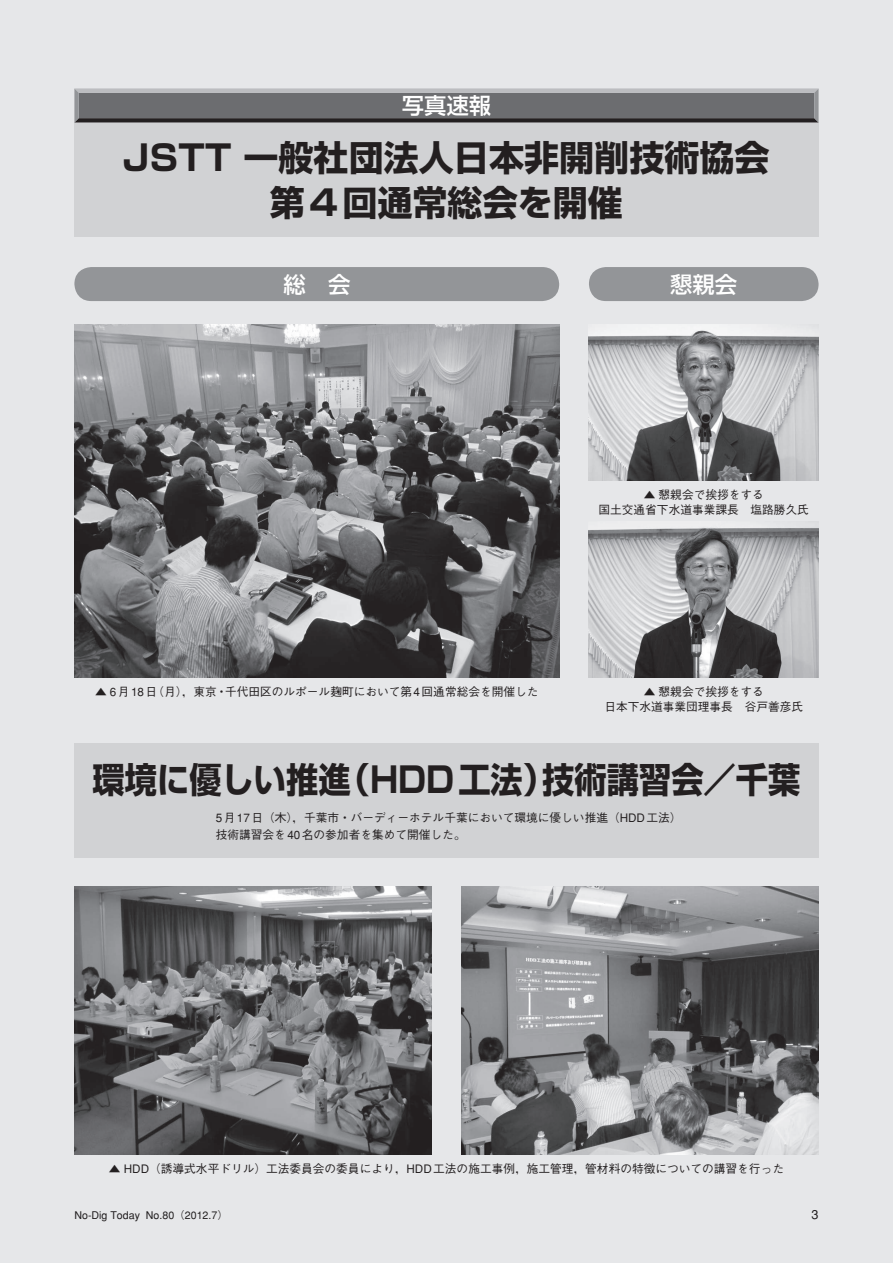
<style>
.page{position:relative;width:893px;height:1263px;background:#e6e7e9}
.page>*{position:absolute;margin:0;border:0;box-sizing:border-box;transform-origin:0 0}
.t1{font:700 35.1px/44.7px "Shin Go";color:#231f20;text-align:center}
.t2{font:700 35.1px "Shin Go";color:#231f20;scale:.92 1}
.t3{font:500 22.35px "Shin Go";color:#fff}
.t4{font:500 12.75px "Gothic BBB";color:#231f20}
.t5{font:500 11.7px/14.9px "Gothic BBB";color:#231f20;text-align:center}
.t6{font:500 10.65px "Gothic BBB";color:#231f20}
</style>
<div class="page">
<div style="left:74px;top:122px;width:745px;height:115px;background:#d1d2d4"></div>
<div style="left:74px;top:267px;width:485px;height:34px;background:#939598"></div>
<img style="left:589px;top:528px;width:230px;height:149px">
<img style="left:74px;top:324px;width:485px;height:353px">
<svg style="left:74px;top:88px;width:745px;height:34px;background:#717174"></svg>
<img style="left:74px;top:886px;width:358px;height:268px">
<img style="left:461px;top:886px;width:358px;height:268px">
<div style="left:74px;top:743px;width:745px;height:115px;background:#d1d2d4"></div>
<img style="left:589px;top:324px;width:230px;height:156px">
<div style="left:589px;top:267px;width:230px;height:34px;background:#939598"></div>
<h2 class="t3" style="left:402px;top:91px;width:91px">写真速報</h2>
<h1 class="t1" style="left:123px;top:133px;width:648px">JSTT 一般社団法人日本非開削技術協会第4回通常総会を開催</h1>
<h2 class="t3" style="left:283px;top:270px;width:68px">総　会</h2>
<h2 class="t3" style="left:670px;top:270px;width:68px">懇親会</h2>
<p class="t5" style="left:598px;top:487px;width:212px">▲ 懇親会で挨拶をする<br>国土交通省下水道事業課長　塩路勝久氏</p>
<p class="t5" style="left:95px;top:685px;width:445px">▲ 6月18日（月），東京・千代田区のルポール麹町において第4回通常総会を開催した</p>
<p class="t5" style="left:604px;top:685px;width:200px">▲ 懇親会で挨拶をする<br>日本下水道事業団理事長　谷戸善彦氏</p>
<h1 class="t2" style="left:93px;top:756px;width:771px">環境に優しい推進（HDD工法）技術講習会／千葉</h1>
<p class="t5" style="left:216px;top:809px;width:467px;line-height:17px;text-align:left">5月17日（木），千葉市・バーディーホテル千葉において環境に優しい推進（HDD工法）技術講習会を40名の参加者を集めて開催した。</p>
<p class="t5" style="left:109px;top:1162px;width:677px">▲ HDD（誘導式水平ドリル）工法委員会の委員により，HDD工法の施工事例，施工管理，管材料の特徴についての講習を行った</p>
<p class="t6" style="left:74px;top:1209px;width:155px">No-Dig Today No.80（2012.7）</p>
<p class="t4" style="left:811px;top:1207px;width:9px">3</p>
</div>
